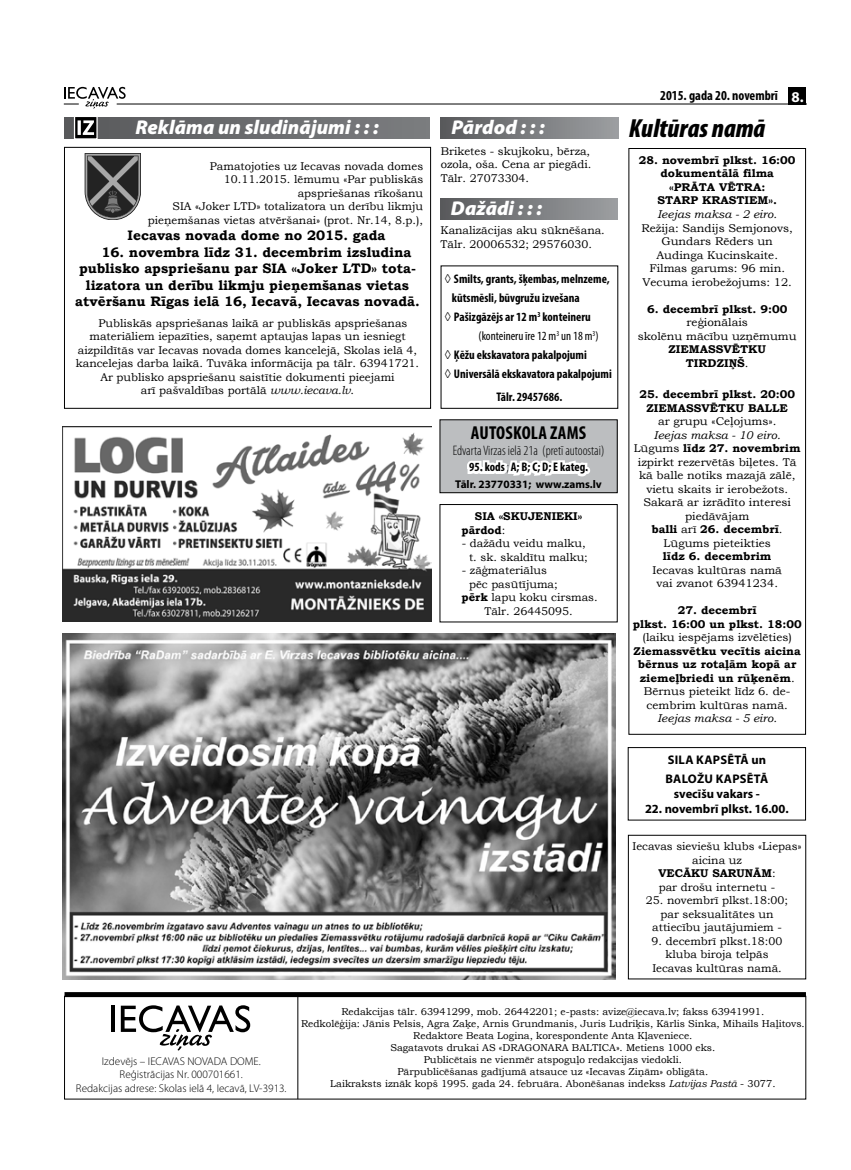
<style>
.page{position:relative;width:851px;height:1170px;background:#fff}
.page>*{position:absolute;margin:0;border:0;box-sizing:border-box;transform-origin:0 0}
.t1{font:italic 900 condensed 26.25px "Myriad Pro";color:#000}
.t2{font:italic 900 20px "Myriad Pro";color:#fff}
.t3{font:700 condensed 18.75px "Myriad Pro";letter-spacing:.01em;color:#000}
.t4{font:700 13.75px "Bookman Old Style";color:#000}
.t5{font:300 condensed 13.75px "Myriad Pro";color:#000}
.t6{font:700 condensed 13.75px "Myriad Pro";color:#000}
.t7{font:700 condensed 12.5px "Myriad Pro";color:#000}
.t8{font:700 12.5px "Myriad Pro";color:#000}
.t9{font:700 12.5px/18.5px "Myriad Pro";letter-spacing:.02em;color:#000}
.t10{font:condensed 12.5px "Myriad Pro";color:#000}
.t11{font:11.25px/13.5px "Bookman Old Style";color:#000;text-align:center}
.t12{font:700 11.25px/13.5px "Bookman Old Style";color:#000;text-align:center}
.t13{font:300 11.25px/13.5px "Myriad Pro";color:#000;text-align:center}
.t14{font:italic 11.25px "Bookman Old Style";color:#000}
.t15{font:700 11.25px "Myriad Pro";color:#000}
.t16{font:10px/12px "Bookman Old Style";color:#000;text-align:center}
.s1{font-stretch:normal;font-size:15px;color:#fff}
.s2{font-style:italic}
.s3{font-family:"Bookman Old Style";font-weight:400;font-stretch:normal}
.s4{font-weight:300}
.s5{font-weight:400}
.s6{font-weight:700}
</style>
<div class="page">
<hr style="left:117px;top:104px;width:689px;height:1px;background:#000">
<svg style="left:64px;top:87px;width:62px;height:22px"></svg>
<div style="left:788px;top:87px;width:18px;height:18px;background:#000"></div>
<hr style="left:297px;top:996px;width:1px;height:102px;background:#000">
<hr style="left:111px;top:1005px;width:4px;height:26px;background:#000">
<svg style="left:121px;top:1005px;width:129px;height:45px"></svg>
<div style="left:64px;top:992px;width:741px;height:5px;background:#000"></div>
<div style="left:64px;top:117px;width:366px;height:21px;background:linear-gradient(to right,#58595c,#7b7d7f)"></div>
<svg style="left:73px;top:117px;width:25px;height:22px"></svg>
<div style="left:627px;top:747px;width:178px;height:73px;border:1px solid #000"></div>
<div style="left:441px;top:117px;width:177px;height:21px;background:linear-gradient(to right,#595a5c,#9c9fa1)"></div>
<div style="left:440px;top:198px;width:177px;height:21px;background:linear-gradient(to right,#595a5c,#9c9fa1)"></div>
<div style="left:628px;top:834px;width:177px;height:145px;border:1px solid #000"></div>
<svg style="left:85px;top:153px;width:56px;height:66px;background:#5b5b5b"></svg>
<div style="left:440px;top:420px;width:177px;height:72px;background:#bcbec0"></div>
<svg style="left:464px;top:408px;width:127px;height:97px"></svg>
<div style="left:583px;top:467px;width:7px;height:7px;border:5px solid #fff;border-radius:50%"></div>
<div style="left:439px;top:419px;width:178px;height:74px;border:1px solid #000"></div>
<img style="left:63px;top:426px;width:368px;height:195px">
<div style="left:64px;top:147px;width:367px;height:261px;border:1px solid #000"></div>
<img style="left:62px;top:633px;width:553px;height:346px">
<p class="t6" style="left:660px;top:87px;width:145px">2015. gada 20. novembrī <span class="s1">8.</span></p>
<h2 class="t2" style="left:135px;top:116px;width:245px">Reklāma un sludinājumi : : :</h2>
<h1 class="t1" style="left:629px;top:114px;width:138px">Kultūras namā</h1>
<h2 class="t2" style="left:451px;top:116px;width:95px">Pārdod : : :</h2>
<p class="t11" style="left:148px;top:159px;width:277px;text-align:right">Pamatojoties uz Iecavas novada domes 10.11.2015. lēmumu «Par publiskās<br>apspriešanas rīkošanu<br>SIA «Joker LTD» totalizatora un derību likmju pieņemšanas vietas atvēršanai» (prot. Nr.14, 8.p.),</p>
<p class="t4" style="left:128px;top:225px;width:259px">Iecavas novada dome no 2015. gada</p>
<p class="t4" style="left:101px;top:242px;width:311px">16. novembra līdz 31. decembrim izsludina</p>
<p class="t4" style="left:79px;top:258px;width:338px">publisko apspriešanu par SIA «Joker LTD» tota-</p>
<p class="t4" style="left:86px;top:275px;width:324px">lizatora un derību likmju pieņemšanas vietas</p>
<p class="t4" style="left:75px;top:291px;width:346px">atvēršanu Rīgas ielā 16, Iecavā, Iecavas novadā.</p>
<p class="t11" style="left:98px;top:316px;width:310px">Publiskās apspriešanas laikā ar publiskās apspriešanas</p>
<p class="t11" style="left:89px;top:329px;width:317px">materiāliem iepazīties, saņemt aptaujas lapas un iesniegt</p>
<p class="t11" style="left:78px;top:343px;width:341px">aizpildītās var Iecavas novada domes kancelejā, Skolas ielā 4,</p>
<p class="t11" style="left:76px;top:356px;width:345px">kancelejas darba laikā. Tuvāka informācija pa tālr. 63941721.</p>
<p class="t11" style="left:100px;top:370px;width:296px">Ar publisko apspriešanu saistītie dokumenti pieejami</p>
<p class="t11" style="left:141px;top:383px;width:215px">arī pašvaldības portālā <span class="s2">www.iecava.lv</span>.</p>
<p class="t11" style="left:440px;top:144px;width:152px;text-align:justify">Briketes - skujkoku, bērza, ozola, oša. Cena ar piegādi.<br>Tālr. 27073304.</p>
<h2 class="t2" style="left:451px;top:197px;width:93px">Dažādi : : :</h2>
<p class="t11" style="left:440px;top:224px;width:166px;text-align:left">Kanalizācijas aku sūknēšana.<br>Tālr. 20006532; 29576030.</p>
<p class="t7" style="left:445px;top:271px;width:166px"><span class="s3">◊</span> Smilts, grants, šķembas, melnzeme,</p>
<p class="t7" style="left:452px;top:290px;width:129px">kūtsmēsli, būvgružu izvešana</p>
<p class="t7" style="left:445px;top:309px;width:147px"><span class="s3">◊</span> Pašizgāzējs ar 12 m<sup>3</sup> konteineru</p>
<p class="t10" style="left:478px;top:328px;width:122px">(konteineru īre 12 m<sup>3</sup> un 18 m<sup>3</sup>)</p>
<p class="t7" style="left:445px;top:347px;width:143px"><span class="s3">◊</span> Ķēžu ekskavatora pakalpojumi</p>
<p class="t7" style="left:445px;top:366px;width:168px"><span class="s3">◊</span> Universālā ekskavatora pakalpojumi</p>
<p class="t7" style="left:496px;top:389px;width:68px">Tālr. 29457686.</p>
<h3 class="t3" style="left:471px;top:421px;width:117px">AUTOSKOLA ZAMS</h3>
<p class="t5" style="left:452px;top:443px;width:153px">Edvarta Virzas ielā 21a (pretī autoostai)</p>
<p class="t7" style="left:469px;top:459px;width:120px">95. kods <span class="s4">;</span> A; B; C; D; E kateg.</p>
<p class="t15" style="left:455px;top:476px;width:148px">Tālr. 23770331; www.zams.lv</p>
<p class="t12" style="left:461px;top:509px;width:122px;text-align:left;text-indent:13px">SIA «SKUJENIEKI» pārdod<span class="s5">:</span></p>
<p class="t11" style="left:462px;top:536px;width:127px;text-align:right">- dažādu veidu malku, t. sk. skaldītu malku;</p>
<p class="t11" style="left:462px;top:563px;width:87px">- zāģmateriālus</p>
<p class="t11" style="left:469px;top:577px;width:90px">pēc pasūtījuma;</p>
<p class="t11" style="left:461px;top:590px;width:138px"><span class="s6">pērk</span> lapu koku cirsmas.</p>
<p class="t11" style="left:484px;top:604px;width:90px">Tālr. 26445095.</p>
<p class="t12" style="left:638px;top:153px;width:158px">28. novembrī plkst. 16:00 dokumentālā filma «PRĀTA VĒTRA:<br>STARP KRASTIEM».</p>
<p class="t14" style="left:657px;top:206px;width:121px">Ieejas maksa - 2 eiro.</p>
<p class="t11" style="left:641px;top:221px;width:153px">Režija: Sandijs Semjonovs,<br>Gundars Rēders un<br>Audinga Kucinskaite.<br>Filmas garums: 96 min.<br>Vecuma ierobežojums: 12.</p>
<p class="t12" style="left:647px;top:302px;width:142px">6. decembrī plkst. 9:00</p>
<p class="t11" style="left:637px;top:315px;width:160px">reģionālais<br>skolēnu mācību uzņēmumu</p>
<p class="t12" style="left:668px;top:342px;width:17px">Ziemassvētk</p>
<p class="t12" style="left:757px;top:342px;width:10px">u</p>
<p class="t12" style="left:685px;top:356px;width:9px">tir</p>
<p class="t12" style="left:707px;top:356px;width:42px">dziņš<span class="s5">.</span></p>
<p class="t12" style="left:646px;top:387px;width:150px;text-align:left;text-indent:-7px">25. decembrī plkst. 20:00<br>ZIEMASSVĒTKU balle</p>
<p class="t11" style="left:658px;top:414px;width:120px">ar grupu «Ceļojums».</p>
<p class="t11" style="left:633px;top:428px;width:168px"><span class="s2">Ieejas maksa - 10 eiro.<br></span>Lūgums <span class="s6">līdz 27. novembrim </span>izpirkt rezervētās biļetes. Tā kā balle notiks mazajā zālē, vietu skaits ir ierobežots.<br>Sakarā ar izrādīto interesi piedāvājam<br><span class="s6">balli</span> arī <span class="s6">26. decembrī</span>.<br>Lūgums pieteikties</p>
<p class="t12" style="left:662px;top:549px;width:110px">līdz 6. decembrim</p>
<p class="t11" style="left:652px;top:563px;width:131px">Iecavas kultūras namā vai zvanot 63941234.</p>
<p class="t12" style="left:632px;top:603px;width:170px">27. decembrī<br>plkst. 16:00 un plkst. 18:00</p>
<p class="t11" style="left:642px;top:630px;width:151px">(laiku iespējams izvēlēties)</p>
<p class="t12" style="left:633px;top:644px;width:169px">Ziemassvētku vecītis aicina bērnus uz rotaļām kopā ar ziemeļbriedi un rūķenēm<span class="s5">.<br>Bērnus pieteikt līdz 6. de&shy;cembrim kultūras namā.</span></p>
<p class="t14" style="left:657px;top:710px;width:121px">Ieejas maksa - 5 eiro.</p>
<p class="t9" style="left:665px;top:750px;width:104px">Sila kapsētā un<br>Baložu kaps ētĀ</p>
<p class="t8" style="left:673px;top:785px;width:88px">svecīšu vakars -</p>
<p class="t8" style="left:645px;top:800px;width:145px">22. novembrī plkst. 16.00.</p>
<p class="t11" style="left:632px;top:839px;width:170px">Iecavas sieviešu klubs «Liepas» aicina uz</p>
<p class="t12" style="left:658px;top:866px;width:10px">vec</p>
<p class="t12" style="left:683px;top:866px;width:39px">āku sar</p>
<p class="t11" style="left:658px;top:866px;width:118px;text-align:right"><span class="s6">unām</span>:<br>par drošu internetu -</p>
<p class="t11" style="left:645px;top:893px;width:144px">25. novembrī plkst.18:00; par seksualitātes un attiecību jautājumiem -</p>
<p class="t11" style="left:651px;top:934px;width:132px">9. decembrī plkst.18:00 kluba biroja telpās<br>Iecavas kultūras namā.</p>
<p class="t13" style="left:76px;top:1054px;width:212px">Izdevējs – IECAVAS NOVADA DOME.<br>Reģistrācijas Nr. 000701661.<br>Redakcijas adrese: Skolas ielā 4, Iecavā, LV-3913.</p>
<p class="t16" style="left:301px;top:1005px;width:505px">Redakcijas tālr. 63941299, mob. 26442201; e-pasts: avize@iecava.lv; fakss 63941991.<br>Redkolēģija: Jānis Pelsis, Agra Zaķe, Arnis Grundmanis, Juris Ludriķis, Kārlis Sinka, Mihails Haļitovs.<br>Redaktore Beata Logina, korespondente Anta Kļaveniece.<br>Sagatavots drukai AS «DRAGONARA BALTICA». Metiens 1000 eks.<br>Publicētais ne vienmēr atspoguļo redakcijas viedokli.<br>Pārpublicēšanas gadījumā atsauce uz «Iecavas Ziņām» obligāta.<br>Laikraksts iznāk kopš 1995. gada 24. februāra. Abonēšanas indekss <span class="s2">Latvijas Pastā</span> - 3077.</p>
</div>
